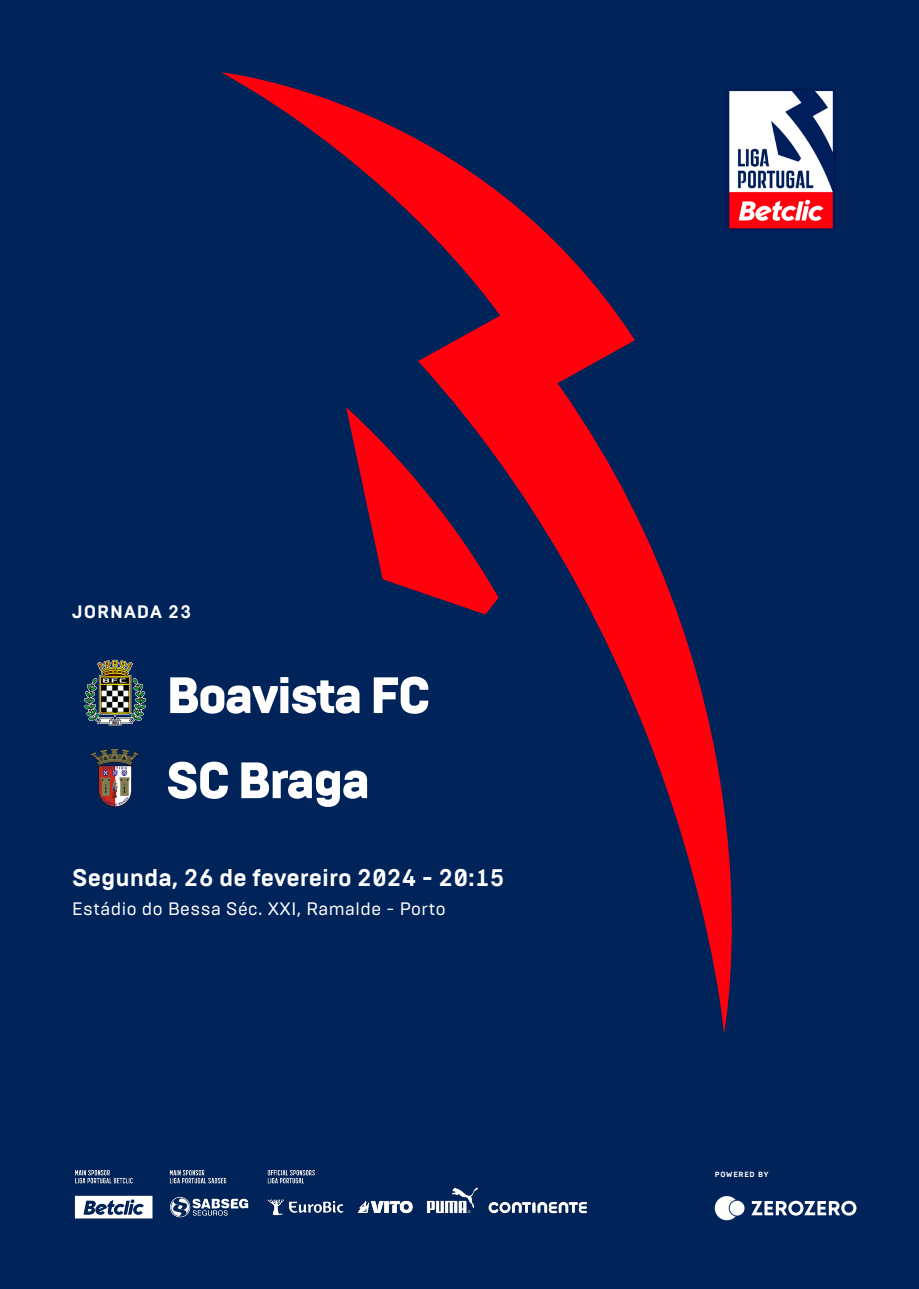
<style>
.page{position:relative;width:919px;height:1289px;background:#fff}
.page>*{position:absolute;margin:0;border:0;box-sizing:border-box;transform-origin:0 0}
.nome_equipas{font:900 51px "Brutal Type";letter-spacing:-.05em;color:#fff}
.data_jogo{font:700 24px "Brutal Type";color:#fff}
.estadio_jogo{font:18px "Brutal Type";letter-spacing:.025em;color:#fff}
.jogo_fase{font:700 18px "Brutal Type";letter-spacing:.05em;color:#fff}
.legenda_sponsor{font:700 7.5px "Brutal Type";letter-spacing:.1em;color:#fff}
</style>
<div class="page">
<div style="left:0;top:0;width:918px;height:1288px;background:#00235a"></div>
<svg style="left:221px;top:72px;width:511px;height:961px"></svg>
<svg style="left:346px;top:407px;width:152px;height:207px"></svg>
<img style="left:84px;top:659px;width:63px;height:67px">
<img style="left:89px;top:748px;width:51px;height:59px">
<img style="left:714px;top:72px;width:120px;height:175px">
<img style="left:74px;top:1170px;width:513px;height:49px">
<svg style="left:751px;top:1200px;width:105px;height:15px"></svg>
<svg style="left:714px;top:1196px;width:21px;height:24px"></svg>
<div style="left:729px;top:1200px;width:15px;height:15px;background:#fff;border-radius:50%"></div>
<p class="jogo_fase" style="left:72px;top:600px;width:120px">JORNADA 23</p>
<p class="nome_equipas" style="left:166px;top:663px;width:266px">Boavista FC</p>
<p class="nome_equipas" style="left:166px;top:748px;width:206px">SC Braga</p>
<p class="data_jogo" style="left:72px;top:863px;width:434px">Segunda, 26 de fevereiro 2024 - 20:15</p>
<p class="estadio_jogo" style="left:72px;top:898px;width:375px">Estádio do Bessa Séc. XXI, Ramalde - Porto</p>
<p class="legenda_sponsor" style="left:714px;top:1170px;width:55px">POWERED BY</p>
</div>
